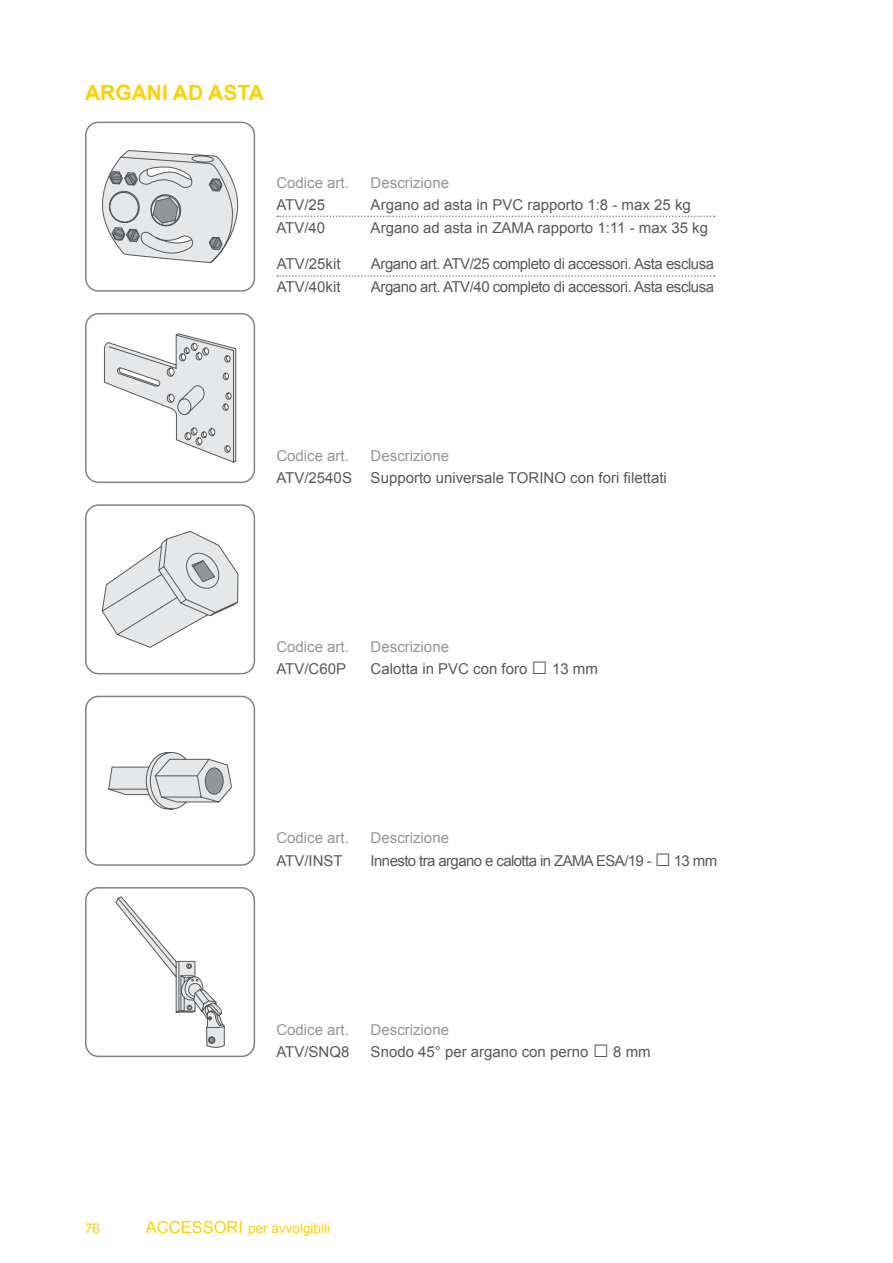
<style>
.page{position:relative;width:893px;height:1263px;background:#fff}
.page>*{position:absolute;margin:0;border:0;box-sizing:border-box;transform-origin:0 0}
.t1{font:700 21px "Arial";color:#fed105}
.t2{font:15px "Arial";color:#57585a}
.t3{font:15px "Arial";color:#939598}
.t4{font:15px "Arial";letter-spacing:-.03em;color:#57585a}
.t5{font:15px "Arial";letter-spacing:-.04em;color:#57585a}
.t6{font:13.5px "Arial";color:#fed105}
.s1{font-size:27px}
.s2{font-size:16.5px}
</style>
<div class="page">
<div style="left:85px;top:504px;width:170px;height:170px;border:2px solid #808285;border-radius:13px"></div>
<svg style="left:101px;top:531px;width:138px;height:117px"></svg>
<div style="left:85px;top:313px;width:170px;height:170px;border:2px solid #808285;border-radius:13px"></div>
<svg style="left:104px;top:333px;width:132px;height:130px"></svg>
<div style="left:85px;top:122px;width:170px;height:170px;border:2px solid #808285;border-radius:13px"></div>
<svg style="left:102px;top:150px;width:137px;height:114px"></svg>
<svg style="left:277px;top:216px;width:438px;height:1px"></svg>
<svg style="left:277px;top:275px;width:438px;height:2px"></svg>
<div style="left:85px;top:887px;width:170px;height:170px;border:2px solid #808285;border-radius:13px"></div>
<svg style="left:115px;top:896px;width:110px;height:162px"></svg>
<div style="left:85px;top:696px;width:170px;height:170px;border:2px solid #808285;border-radius:13px"></div>
<svg style="left:108px;top:752px;width:124px;height:57px"></svg>
<p class="t1" style="left:85px;top:79px;width:180px">ARGANI AD ASTA</p>
<p class="t3" style="left:276px;top:173px;width:74px">Codice art.</p>
<p class="t2" style="left:276px;top:195px;width:50px">ATV/25</p>
<p class="t2" style="left:276px;top:218px;width:50px">ATV/40</p>
<p class="t2" style="left:277px;top:254px;width:65px">ATV/25kit</p>
<p class="t2" style="left:277px;top:277px;width:65px">ATV/40kit</p>
<p class="t3" style="left:371px;top:173px;width:80px">Descrizione</p>
<p class="t2" style="left:371px;top:195px;width:322px">Argano ad asta in PVC rapporto 1:8 - max 25 kg</p>
<p class="t2" style="left:371px;top:218px;width:339px">Argano ad asta in ZAMA rapporto 1:11 - max 35 kg</p>
<p class="t4" style="left:371px;top:254px;width:345px">Argano art. ATV/25 completo di accessori. Asta esclusa</p>
<p class="t4" style="left:371px;top:277px;width:345px">Argano art. ATV/40 completo di accessori. Asta esclusa</p>
<p class="t3" style="left:276px;top:445px;width:74px">Codice art.</p>
<p class="t2" style="left:276px;top:468px;width:77px">ATV/2540S</p>
<p class="t3" style="left:371px;top:445px;width:80px">Descrizione</p>
<p class="t2" style="left:371px;top:468px;width:298px">Supporto universale TORINO con fori filettati</p>
<p class="t3" style="left:276px;top:637px;width:74px">Codice art.</p>
<p class="t2" style="left:276px;top:659px;width:71px">ATV/C60P</p>
<p class="t3" style="left:371px;top:637px;width:80px">Descrizione</p>
<p class="t2" style="left:371px;top:659px;width:229px">Calotta in PVC con foro <span class="s1">□</span> 13 mm</p>
<p class="t3" style="left:276px;top:828px;width:74px">Codice art.</p>
<p class="t2" style="left:276px;top:851px;width:68px">ATV/INST</p>
<p class="t3" style="left:371px;top:828px;width:80px">Descrizione</p>
<p class="t5" style="left:371px;top:851px;width:348px">Innesto tra argano e calotta in ZAMA ESA/19 - <span class="s1">□</span> 13 mm</p>
<p class="t3" style="left:276px;top:1019px;width:74px">Codice art.</p>
<p class="t2" style="left:276px;top:1042px;width:75px">ATV/SNQ8</p>
<p class="t3" style="left:371px;top:1019px;width:80px">Descrizione</p>
<p class="t2" style="left:371px;top:1042px;width:281px">Snodo 45° per argano con perno <span class="s1">□</span> 8 mm</p>
<p class="t6" style="left:85px;top:1220px;width:17px">76</p>
<p class="t6" style="left:146px;top:1220px;width:186px"><span class="s2">ACCESSORI</span> per avvolgibili</p>
</div>
